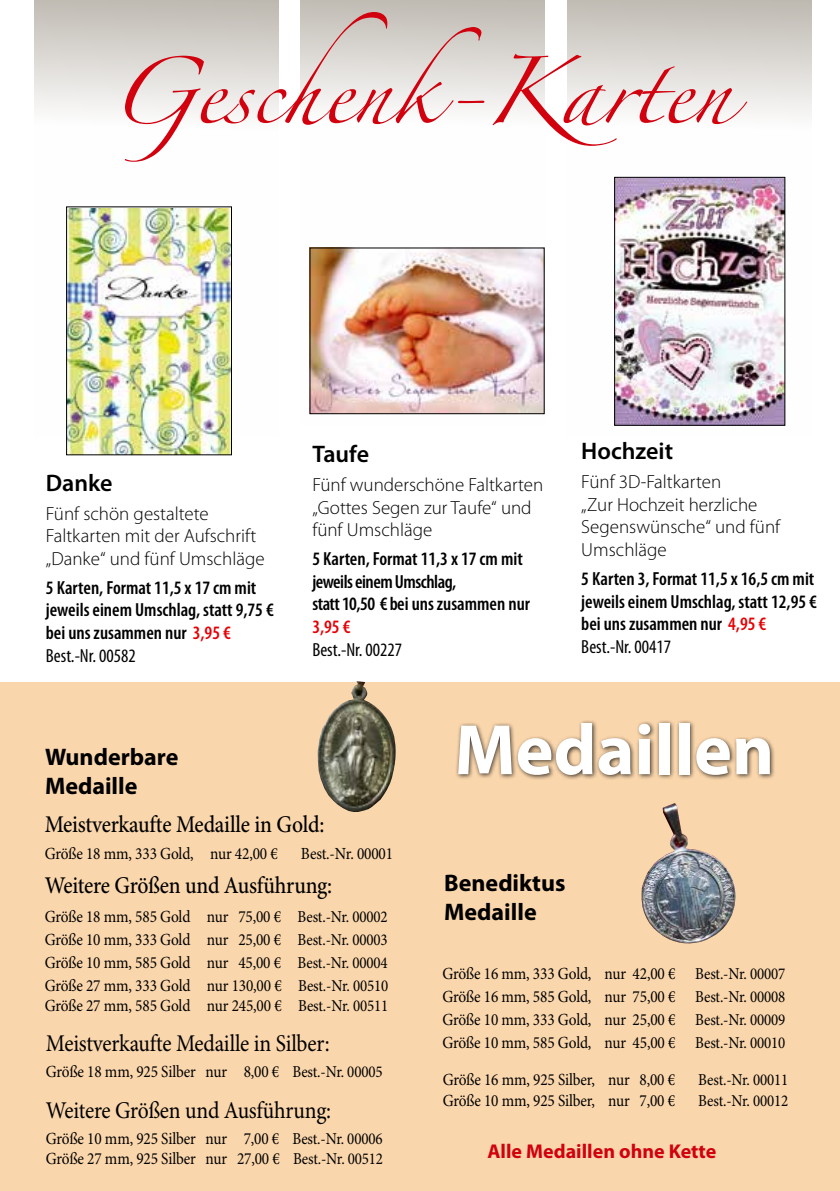
<style>
.page{position:relative;width:840px;height:1191px;background:#fff}
.page>*{position:absolute;margin:0;border:0;box-sizing:border-box;transform-origin:0 0}
.t1{font:700 72px "Myriad Pro";color:#fff}
.t2{font:60px "Zapfino";color:#d1010e}
.t3{font:24px "Minion Pro";letter-spacing:-.01em;color:#000;scale:.9 1}
.t4{font:500 24px "Minion Pro";letter-spacing:-.01em;color:#000;scale:.9 1}
.t5{font:700 24px/28.8px "Myriad Pro";color:#000}
.t6{font:600 24px "Myriad Pro";color:#000}
.t7{font:700 20px "Myriad Pro";color:#d1010e}
.t8{font:600 condensed 19px/22.8px "Myriad Pro";color:#000}
.t9{font:300 19px/22.8px "Myriad Pro";color:#000}
.t10{font:condensed 19px "Myriad Pro";color:#000}
.t11{font:600 condensed 19px "Myriad Pro";color:#e60005}
.t12{font:17px/23px "Minion Pro";letter-spacing:-.01em;color:#000;text-align:justify;scale:.9 1}
.t13{font:16.6px "Minion Pro";letter-spacing:-.01em;color:#000;scale:.9 1}
.s1{color:#e60005}
.s2{font-weight:400}
.s3{font-size:16.6px}
</style>
<div class="page">
<svg style="left:34px;top:0;width:244px;height:207px"></svg>
<svg style="left:300px;top:0;width:244px;height:415px"></svg>
<svg style="left:567px;top:0;width:244px;height:426px"></svg>
<div style="left:0;top:682px;width:839px;height:509px;background:#fad6ac"></div>
<img style="left:317px;top:681px;width:78px;height:131px">
<div style="left:454px;top:719px;width:321px;height:61px;background:#000;opacity:.75"></div>
<img style="left:641px;top:803px;width:94px;height:140px">
<img style="left:68px;top:209px;width:162px;height:244px">
<div style="left:66px;top:207px;width:166px;height:248px;border:1px solid #000"></div>
<img style="left:616px;top:179px;width:166px;height:244px">
<div style="left:614px;top:177px;width:170px;height:248px;border:1px solid #000"></div>
<img style="left:311px;top:250px;width:231px;height:162px">
<h2 class="t2" style="left:108px;top:66px;width:624px">Geschenk-Karten</h2>
<h3 class="t6" style="left:46px;top:470px;width:68px">Danke</h3>
<p class="t9" style="left:46px;top:502px;width:220px">Fünf schön gestaltete<br>Faltkarten mit der Aufschrift „Danke“ und fünf Umschläge</p>
<p class="t8" style="left:46px;top:576px;width:229px">5 Karten, Format 11,5 x 17 cm mit jeweils einem Umschlag, statt 9,75 € bei uns zusammen nur <span class="s1">3,95 €<br></span><span class="s2">Best.-Nr. 00582</span></p>
<h3 class="t5" style="left:45px;top:743px;width:135px">Wunderbare<br>Medaille</h3>
<h3 class="t6" style="left:312px;top:441px;width:58px">Taufe</h3>
<p class="t9" style="left:312px;top:473px;width:232px">Fünf wunderschöne Faltkarten „Gottes Segen zur Taufe“ und fünf Umschläge</p>
<p class="t8" style="left:312px;top:547px;width:219px">5 Karten, Format 11,3 x 17 cm mit jeweils einem Umschlag,<br>statt 10,50 € bei uns zusammen nur</p>
<p class="t11" style="left:312px;top:616px;width:40px">3,95 €</p>
<p class="t10" style="left:312px;top:639px;width:91px">Best.-Nr. 00227</p>
<h3 class="t6" style="left:581px;top:438px;width:93px">Hochzeit</h3>
<p class="t9" style="left:581px;top:470px;width:200px">Fünf 3D-Faltkarten<br>„Zur Hochzeit herzliche<br>Segenswünsche“ und fünf<br>Umschläge</p>
<p class="t8" style="left:581px;top:567px;width:237px">5 Karten 3, Format 11,5 x 16,5 cm mit jeweils einem Umschlag, statt 12,95 € bei uns zusammen nur <span class="s1">4,95 €<br></span><span class="s2">Best.-Nr. 00417</span></p>
<h1 class="t1" style="left:454px;top:709px;width:321px">Medaillen</h1>
<h3 class="t4" style="left:45px;top:810px;width:312px">Meistverkaufte Medaille in Gold:</h3>
<p class="t12" style="left:45px;top:842px;width:260px">Größe 18 mm, 333 Gold, nur 42,00 €</p>
<p class="t12" style="left:301px;top:842px;width:104px">Best.-Nr. 00001</p>
<h3 class="t4" style="left:45px;top:871px;width:321px">Weitere Größen und Ausführung:</h3>
<p class="t12" style="left:45px;top:905px;width:383px">Größe 18 mm, 585 Gold nur 75,00 € <span class="s3">Best.-Nr. 00002<br></span>Größe 10 mm, 333 Gold nur 25,00 € <span class="s3">Best.-Nr. 00003<br></span>Größe 10 mm, 585 Gold nur 45,00 € <span class="s3">Best.-Nr. 00004<br></span>Größe 27 mm, 333 Gold nur 130,00 € <span class="s3">Best.-Nr. 00510</span></p>
<p class="t12" style="left:45px;top:995px;width:383px">Größe 27 mm, 585 Gold nur 245,00 € <span class="s3">Best.-Nr. 00511</span></p>
<h3 class="t3" style="left:46px;top:1029px;width:317px">Meistverkaufte Medaille in Silber:</h3>
<p class="t12" style="left:46px;top:1061px;width:375px">Größe 18 mm, 925 Silber nur 8,00 € <span class="s3">Best.-Nr. 00005</span></p>
<h3 class="t3" style="left:46px;top:1095px;width:318px">Weitere Größen und Ausführung:</h3>
<p class="t12" style="left:46px;top:1128px;width:376px;line-height:20.4px">Größe 10 mm, 925 Silber nur 7,00 € <span class="s3">Best.-Nr. 00006<br></span>Größe 27 mm, 925 Silber nur 27,00 € <span class="s3">Best.-Nr. 00512</span></p>
<h3 class="t5" style="left:444px;top:869px;width:123px">Benediktus<br>Medaille</h3>
<p class="t12" style="left:442px;top:962px;width:382px">Größe 16 mm, 333 Gold, nur 42,00 € <span class="s3">Best.-Nr. 00007<br></span>Größe 16 mm, 585 Gold, nur 75,00 € <span class="s3">Best.-Nr. 00008<br></span>Größe 10 mm, 333 Gold, nur 25,00 € <span class="s3">Best.-Nr. 00009<br></span>Größe 10 mm, 585 Gold, nur 45,00 € <span class="s3">Best.-Nr. 00010</span></p>
<p class="t12" style="left:442px;top:1069px;width:259px">Größe 16 mm, 925 Silber, nur 8,00 €</p>
<p class="t13" style="left:698px;top:1070px;width:102px">Best.-Nr. 00011</p>
<p class="t12" style="left:442px;top:1089px;width:259px">Größe 10 mm, 925 Silber, nur 7,00 €</p>
<p class="t13" style="left:698px;top:1090px;width:102px">Best.-Nr. 00012</p>
<p class="t7" style="left:487px;top:1139px;width:230px">Alle Medaillen ohne Kette</p>
</div>
